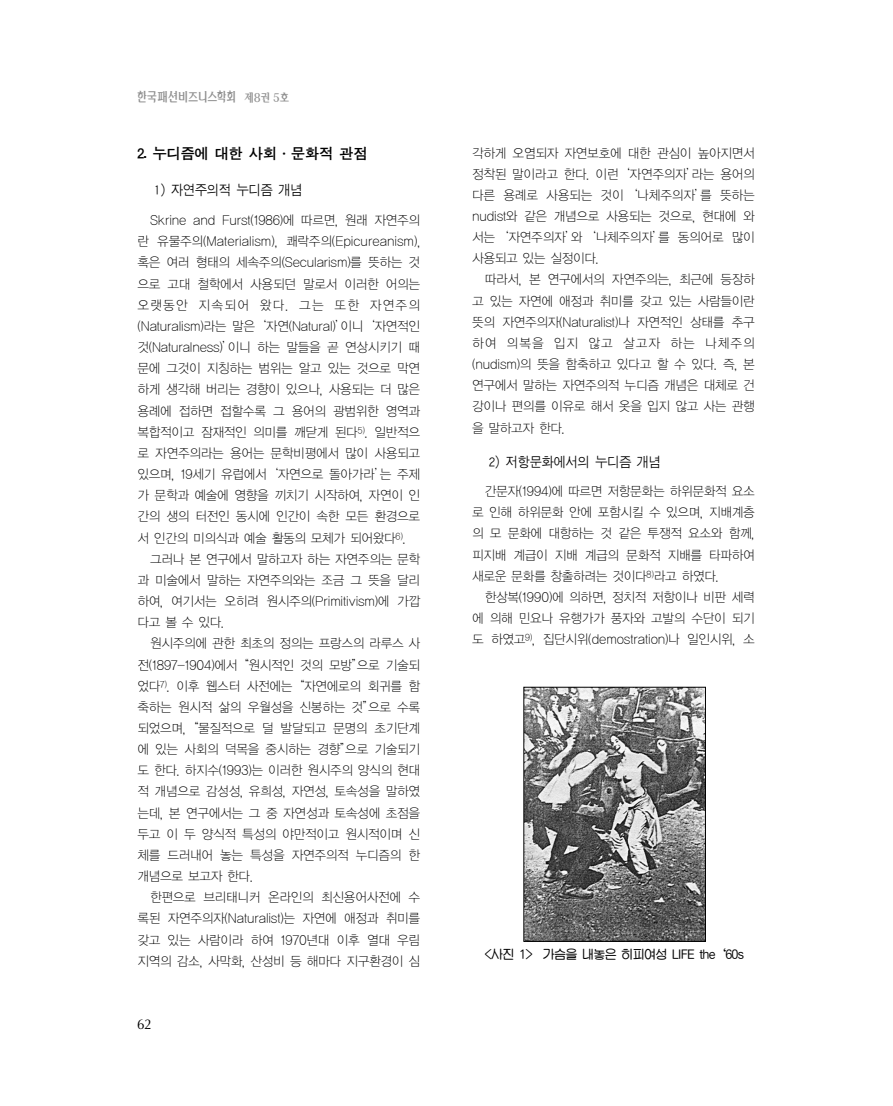
<style>
.page{position:relative;width:893px;height:1106px;background:#fff}
.page>*{position:absolute;margin:0;border:0;box-sizing:border-box;transform-origin:0 0}
.t1{font:15.3px "J Ctg T";letter-spacing:-.09em;color:#000}
.t2{font:14.25px "Optima";color:#000;scale:.95 1}
.t3{font:13.5px "J Cmg J";letter-spacing:-.065em;color:#000;scale:.95 1}
.t4{font:12.9px/21.1px "YGO11";letter-spacing:-.085em;color:#000;text-align:justify;scale:.95 1}
.t5{font:12.75px "J Cna RUDE";letter-spacing:-.065em;color:#000;scale:.95 1}
.t6{font:11.25px "Sol L";color:#909090;scale:.95 1}
.s1{font-family:"Dfas";font-size:12.3px}
</style>
<div class="page">
<img style="left:525px;top:689px;width:178px;height:250px">
<p class="t6" style="left:137px;top:92px;width:162px"><span class="s1">A</span> 제8권 5호</p>
<p class="t1" style="left:137px;top:147px;width:233px">2. 누디즘에 대한 사회·문화적 관점</p>
<p class="t3" style="left:154px;top:184px;width:158px">1) 자연주의적 누디즘 개념</p>
<p class="t4" style="left:137px;top:210px;width:300px;text-indent:13px">Skrine and Furst(1986)에 따르면, 원래 자연주의 란 유물주의(Materialism), 쾌락주의(Epicureanism), 혹은 여러 형태의 세속주의(Secularism)를 뜻하는 것 으로 고대 철학에서 사용되던 말로서 이러한 어의는 오랫동안 지속되어 왔다. 그는 또한 자연주의 (Naturalism)라는 말은‘자연(Natural)’이니‘자연적인 것(Naturalness)’이니 하는 말들을 곧 연상시키기 때 문에 그것이 지칭하는 범위는 알고 있는 것으로 막연 하게 생각해 버리는 경향이 있으나, 사용되는 더 많은 용례에 접하면 접할수록 그 용어의 광범위한 영역과 복합적이고 잠재적인 의미를 깨닫게 된다<sup>5)</sup>. 일반적으 로 자연주의라는 용어는 문학비평에서 많이 사용되고 있으며, 19세기 유럽에서‘자연으로 돌아가라’는 주제 가 문학과 예술에 영향을 끼치기 시작하여, 자연이 인 간의 생의 터전인 동시에 인간이 속한 모든 환경으로 서 인간의 미의식과 예술 활동의 모체가 되어왔다<sup>6)</sup>.</p>
<p class="t4" style="left:137px;top:549px;width:300px;text-indent:13px">그러나 본 연구에서 말하고자 하는 자연주의는 문학 과 미술에서 말하는 자연주의와는 조금 그 뜻을 달리 하여, 여기서는 오히려 원시주의(Primitivism)에 가깝 다고 볼 수 있다.</p>
<p class="t4" style="left:137px;top:633px;width:300px;text-indent:13px">원시주의에 관한 최초의 정의는 프랑스의 라루스 사 전(1897-1904)에서“원시적인 것의 모방”으로 기술되 었다<sup>7)</sup>. 이후 웹스터 사전에는“자연에로의 회귀를 함 축하는 원시적 삶의 우월성을 신봉하는 것”으로 수록 되었으며, “물질적으로 덜 발달되고 문명의 초기단계 에 있는 사회의 덕목을 중시하는 경향”으로 기술되기 도 한다. 하지수(1993)는 이러한 원시주의 양식의 현대 적 개념으로 감성성, 유희성, 자연성, 토속성을 말하였 는데, 본 연구에서는 그 중 자연성과 토속성에 초점을 두고 이 두 양식적 특성의 야만적이고 원시적이며 신 체를 드러내어 놓는 특성을 자연주의적 누디즘의 한 개념으로 보고자 한다.</p>
<p class="t4" style="left:137px;top:887px;width:300px;text-indent:13px">한편으로 브리태니커 온라인의 최신용어사전에 수 록된 자연주의자(Naturalist)는 자연에 애정과 취미를 갖고 있는 사람이라 하여 1970년대 이후 열대 우림 지역의 감소, 사막화, 산성비 등 해마다 지구환경이 심</p>
<p class="t2" style="left:137px;top:1018px;width:17px">62</p>
<p class="t4" style="left:471px;top:143px;width:300px">각하게 오염되자 자연보호에 대한 관심이 높아지면서 정착된 말이라고 한다. 이런‘자연주의자’라는 용어의 다른 용례로 사용되는 것이 ‘나체주의자’를 뜻하는 nudist와 같은 개념으로 사용되는 것으로, 현대에 와 서는 ‘자연주의자’와 ‘나체주의자’를 동의어로 많이 사용되고 있는 실정이다.</p>
<p class="t4" style="left:471px;top:270px;width:300px;text-indent:13px">따라서, 본 연구에서의 자연주의는, 최근에 등장하 고 있는 자연에 애정과 취미를 갖고 있는 사람들이란 뜻의 자연주의자(Naturalist)나 자연적인 상태를 추구 하여 의복을 입지 않고 살고자 하는 나체주의 (nudism)의 뜻을 함축하고 있다고 할 수 있다. 즉, 본 연구에서 말하는 자연주의적 누디즘 개념은 대체로 건 강이나 편의를 이유로 해서 옷을 입지 않고 사는 관행 을 말하고자 한다.</p>
<p class="t3" style="left:488px;top:455px;width:183px">2) 저항문화에서의 누디즘 개념</p>
<p class="t4" style="left:471px;top:481px;width:300px;text-indent:13px">간문자(1994)에 따르면 저항문화는 하위문화적 요소 로 인해 하위문화 안에 포함시킬 수 있으며, 지배계층 의 모 문화에 대항하는 것 같은 투쟁적 요소와 함께, 피지배 계급이 지배 계급의 문화적 지배를 타파하여 새로운 문화를 창출하려는 것이다<sup>8)</sup>라고 하였다.</p>
<p class="t4" style="left:471px;top:587px;width:300px;text-indent:13px">한상복(1990)에 의하면, 정치적 저항이나 비판 세력 에 의해 민요나 유행가가 풍자와 고발의 수단이 되기 도 하였고<sup>9)</sup>, 집단시위(demostration)나 일인시위, 소</p>
<p class="t5" style="left:484px;top:948px;width:275px">&lt;사진 1&gt; 가슴을 내놓은 히피여성 LIFE the ‘60s</p>
</div>
